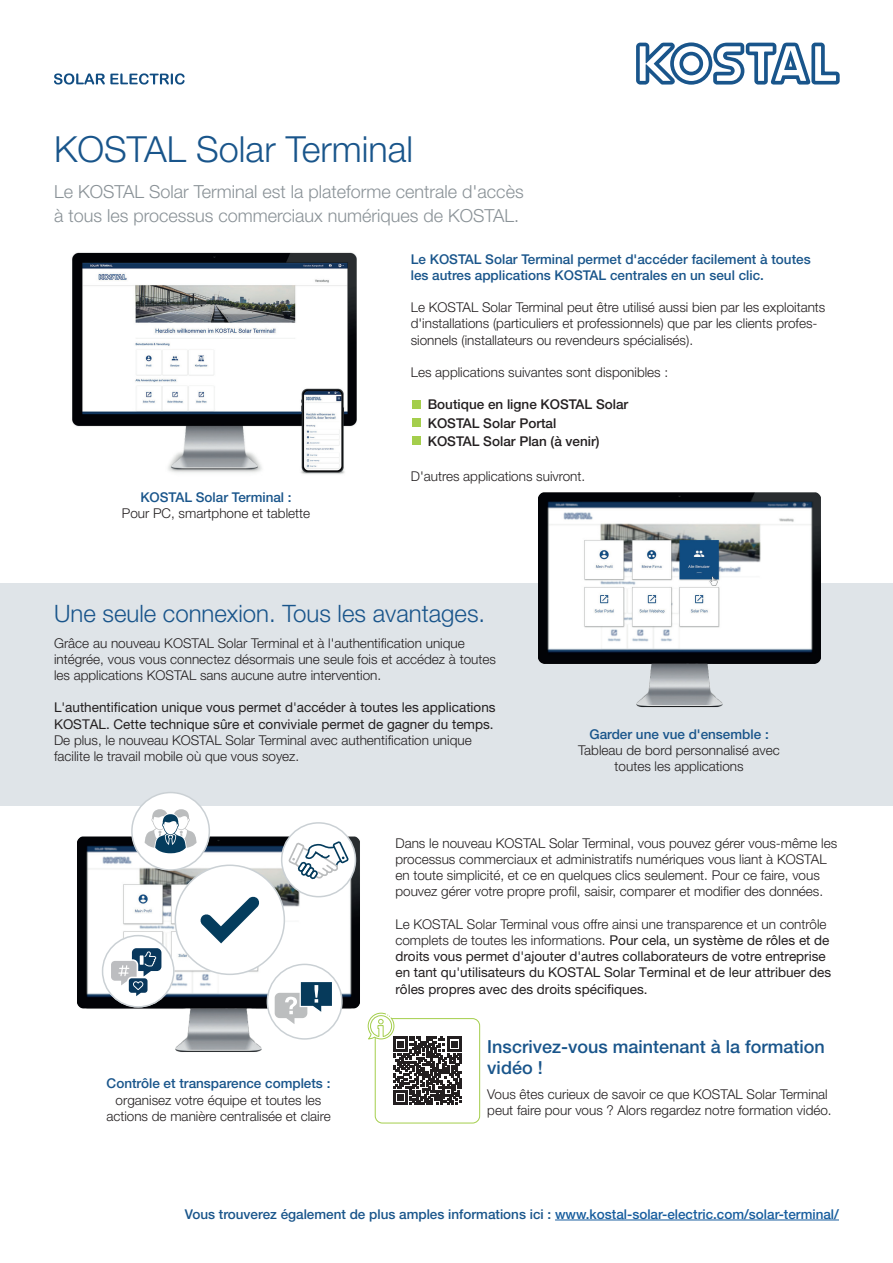
<style>
.page{position:relative;width:893px;height:1263px;background:#fff}
.page>*{position:absolute;margin:0;border:0;box-sizing:border-box;transform-origin:0 0}
.t1{font:300 36px "Helvetica Neue LT Pro";color:#19558b}
.t2{font:300 24px "Helvetica Neue LT Pro";color:#19558b}
.t3{font:300 18px/24px "Helvetica Neue LT Pro";color:#8a9297}
.t4{font:500 18px/21.6px "Helvetica Neue LT Pro";color:#19558b}
.t5{font:300 13.5px/16.2px "Helvetica Neue LT Pro";color:#231f20}
.t6{font:13.5px/16.2px "Helvetica Neue LT Pro";color:#231f20}
.t7{font:500 13.5px/16.2px "Helvetica Neue LT Pro";color:#19558b}
.t8{font:500 13.5px "Helvetica Neue LT Std";color:#19558b}
.t9{font:500 13.5px/18.3px "Helvetica Neue LT Pro";color:#231f20}
.s1{font-weight:300}
.s2{color:#175d9e}
</style>
<div class="page">
<svg style="left:54px;top:73px;width:131px;height:12px"></svg>
<svg style="left:636px;top:42px;width:204px;height:43px"></svg>
<img style="left:72px;top:252px;width:285px;height:222px">
<div style="left:0;top:583px;width:893px;height:223px;background:#dfe4e8"></div>
<img style="left:538px;top:492px;width:283px;height:216px">
<img style="left:77px;top:794px;width:306px;height:329px">
<div style="left:282px;top:823px;width:73px;height:74px;background:#fff;border-radius:50%"></div>
<svg style="left:287px;top:840px;width:63px;height:41px"></svg>
<div style="left:281px;top:822px;width:75px;height:75px;border:2px solid #cad0d4;border-radius:50%"></div>
<div style="left:132px;top:792px;width:78px;height:78px;background:#fff;border-radius:50%"></div>
<svg style="left:145px;top:809px;width:52px;height:44px"></svg>
<div style="left:131px;top:792px;width:79px;height:79px;border:2px solid #cad0d4;border-radius:50%"></div>
<div style="left:268px;top:964px;width:74px;height:75px;background:#fff;border-radius:50%"></div>
<svg style="left:275px;top:982px;width:57px;height:42px"></svg>
<div style="left:267px;top:964px;width:76px;height:76px;border:2px solid #cad0d4;border-radius:50%"></div>
<div style="left:102px;top:935px;width:72px;height:72px;background:#fff;border-radius:50%"></div>
<svg style="left:109px;top:946px;width:54px;height:53px"></svg>
<div style="left:102px;top:935px;width:73px;height:72px;border:2px solid #cad0d4;border-radius:50%"></div>
<div style="left:175px;top:865px;width:109px;height:109px;background:#fff;border-radius:50%"></div>
<svg style="left:200px;top:896px;width:59px;height:47px"></svg>
<div style="left:175px;top:864px;width:110px;height:111px;border:2px solid #cad0d4;border-radius:50%"></div>
<hr style="left:555px;top:1219px;width:284px;height:1px;background:#175d9e">
<div style="left:412px;top:400px;width:9px;height:9px;background:#a4ce4c"></div>
<div style="left:413px;top:418px;width:8px;height:9px;background:#a4ce4c"></div>
<div style="left:412px;top:436px;width:9px;height:9px;background:#a4ce4c"></div>
<div style="left:375px;top:1018px;width:105px;height:105px;border:1px solid #a4ce4c;border-radius:7px"></div>
<svg style="left:368px;top:1013px;width:93px;height:92px"></svg>
<h1 class="t1" style="left:54px;top:127px;width:361px">KOSTAL Solar Terminal</h1>
<h3 class="t3" style="left:54px;top:179px;width:471px">Le KOSTAL Solar Terminal est la plateforme centrale d'accès à tous les processus commerciaux numériques de KOSTAL.</h3>
<p class="t7" style="left:140px;top:489px;width:153px">KOSTAL Solar Terminal :</p>
<p class="t5" style="left:122px;top:505px;width:190px">Pour PC, smartphone et tablette</p>
<p class="t7" style="left:411px;top:250px;width:401px">Le KOSTAL Solar Terminal permet d'accéder facilement à toutes les autres applications KOSTAL centrales en un seul clic.</p>
<p class="t5" style="left:411px;top:299px;width:416px">Le KOSTAL Solar Terminal peut être utilisé aussi bien par les exploitants d'installations (particuliers et professionnels) que par les clients profes&shy;sionnels (installateurs ou revendeurs spécialisés).</p>
<p class="t5" style="left:411px;top:364px;width:259px">Les applications suivantes sont disponibles :</p>
<p class="t9" style="left:428px;top:395px;width:202px">Boutique en ligne KOSTAL Solar<br>KOSTAL Solar Portal<br>KOSTAL Solar Plan (à venir)</p>
<p class="t5" style="left:411px;top:467px;width:176px">D'autres applications suivront.</p>
<h2 class="t2" style="left:54px;top:599px;width:433px">Une seule connexion. Tous les avantages.</h2>
<p class="t5" style="left:54px;top:634px;width:443px">Grâce au nouveau KOSTAL Solar Terminal et à l'authentification unique intégrée, vous vous connectez désormais une seule fois et accédez à toutes les applications KOSTAL sans aucune autre intervention.</p>
<p class="t6" style="left:54px;top:699px;width:443px">L'authentification unique vous permet d'accéder à toutes les applications<br>KOSTAL. Cette technique sûre et conviviale permet de gagner du temps.</p>
<p class="t5" style="left:54px;top:731px;width:419px">De plus, le nouveau KOSTAL Solar Terminal avec authentification unique facilite le travail mobile où que vous soyez.</p>
<p class="t7" style="left:589px;top:726px;width:181px">Garder une vue d'ensemble :</p>
<p class="t5" style="left:578px;top:742px;width:203px;text-align:center">Tableau de bord personnalisé avec toutes les applications</p>
<p class="t7" style="left:107px;top:1075px;width:225px">Contrôle et transparence complets :</p>
<p class="t5" style="left:106px;top:1091px;width:226px;text-align:center">organisez votre équipe et toutes les actions de manière centralisée et claire</p>
<p class="t5" style="left:395px;top:835px;width:443px">Dans le nouveau KOSTAL Solar Terminal, vous pouvez gérer vous-même les processus commerciaux et administratifs numériques vous liant à KOSTAL en toute simplicité, et ce en quelques clics seulement. Pour ce faire, vous pouvez gérer votre propre profil, saisir, comparer et modifier des données.</p>
<p class="t6" style="left:395px;top:916px;width:437px"><span class="s1">Le KOSTAL Solar Terminal vous offre ainsi une transparence et un contrôle complets de toutes les informations.</span> Pour cela, un système de rôles et de droits vous permet d'ajouter d'autres collaborateurs de votre entreprise en tant qu'utilisateurs du KOSTAL Solar Terminal et de leur attribuer des rôles propres avec des droits spécifiques.</p>
<h3 class="t4" style="left:487px;top:1035px;width:339px">Inscrivez-vous maintenant à la formation vidéo !</h3>
<p class="t5" style="left:487px;top:1086px;width:346px">Vous êtes curieux de savoir ce que KOSTAL Solar Terminal peut faire pour vous ? Alors regardez notre formation vidéo.</p>
<p class="t8" style="left:185px;top:1206px;width:656px">Vous trouverez également de plus amples informations ici : <span class="s2">www.kostal-solar-electric.com/solar-terminal/</span></p>
</div>
